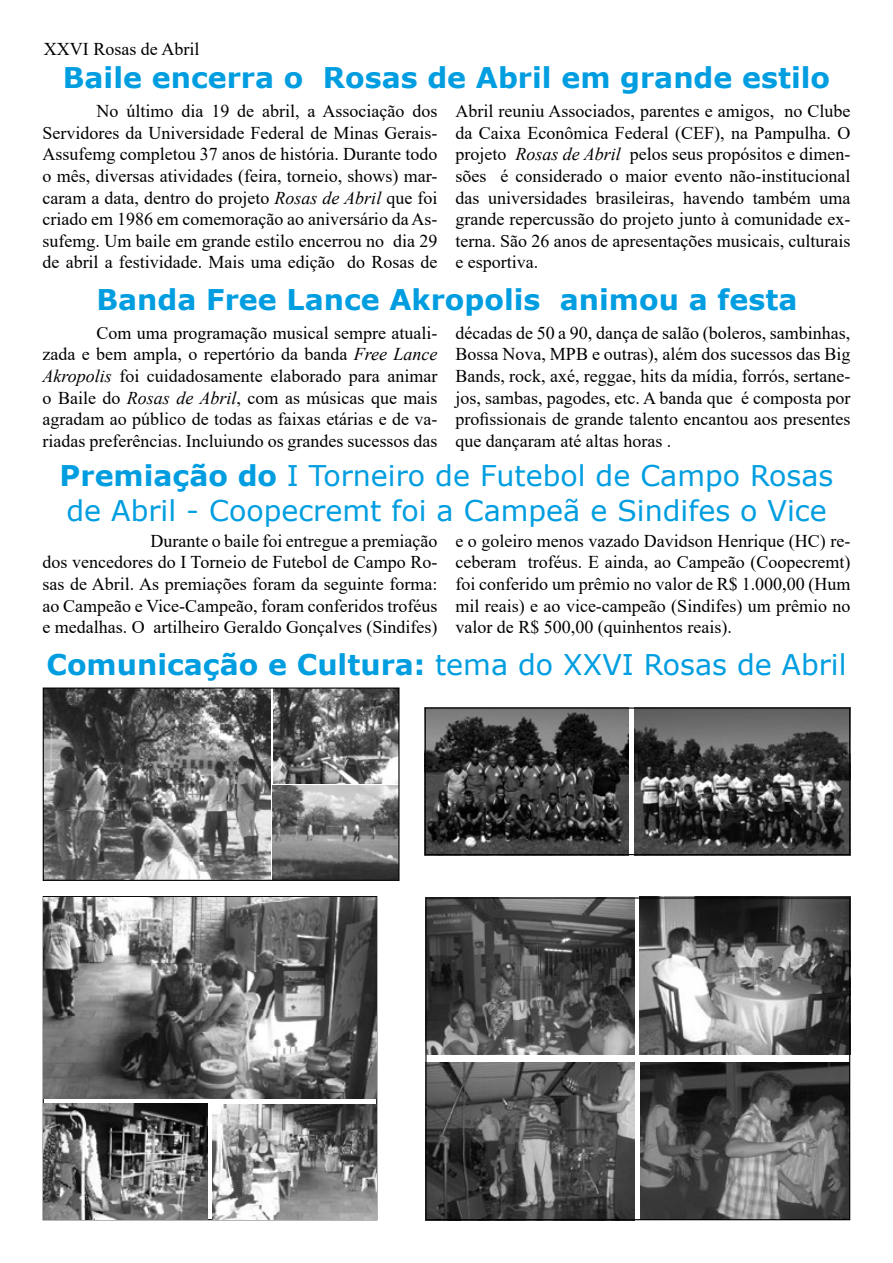
<style>
.page{position:relative;width:893px;height:1263px;background:#fff}
.page>*{position:absolute;margin:0;border:0;box-sizing:border-box;transform-origin:0 0}
.t1{font:28.5px/34.2px "Verdana";color:#009ee0}
.t2{font:700 28.5px "Verdana";color:#009ee0}
.t3{font:18px/21.6px "Times New Roman";color:#000;text-align:justify}
.s1{font-style:italic}
.s2{font-weight:700}
</style>
<div class="page">
<svg style="left:43px;top:896px;width:334px;height:324px"></svg>
<img style="left:641px;top:1063px;width:207px;height:155px">
<img style="left:427px;top:899px;width:207px;height:155px">
<img style="left:640px;top:899px;width:208px;height:156px">
<img style="left:273px;top:786px;width:124px;height:93px">
<img style="left:427px;top:1063px;width:208px;height:155px">
<img style="left:45px;top:689px;width:225px;height:190px">
<img style="left:273px;top:689px;width:124px;height:94px">
<img style="left:44px;top:1104px;width:163px;height:115px">
<img style="left:213px;top:1104px;width:163px;height:115px">
<img style="left:634px;top:709px;width:214px;height:144px">
<img style="left:424px;top:707px;width:204px;height:148px">
<img style="left:44px;top:897px;width:332px;height:202px">
<div style="left:43px;top:687px;width:356px;height:194px;border:1px solid #000"></div>
<div style="left:425px;top:707px;width:425px;height:148px;border:1px solid #000"></div>
<div style="left:425px;top:897px;width:425px;height:323px;border:1px solid #000"></div>
<p class="t3" style="left:44px;top:38px;width:157px">XXVI Rosas de Abril</p>
<h1 class="t2" style="left:63px;top:58px;width:769px">Baile encerra o Rosas de Abril em grande estilo</h1>
<p class="t3" style="left:43px;top:100px;width:396px;text-indent:54px">No último dia 19 de abril, a Associação dos Servidores da Universidade Federal de Minas Gerais-Assufemg completou 37 anos de história. Durante todo o mês, diversas atividades (feira, torneio, shows) mar&shy;caram a data, dentro do projeto <span class="s1">Rosas de Abril</span> que foi criado em 1986 em comemoração ao aniversário da As&shy;sufemg. Um baile em grande estilo encerrou no dia 29 de abril a festividade. Mais uma edição do Rosas de</p>
<p class="t3" style="left:455px;top:100px;width:396px">Abril reuniu Associados, parentes e amigos, no Clube da Caixa Econômica Federal (CEF), na Pampulha. O projeto <span class="s1">Rosas de Abril</span> pelos seus propósitos e dimen&shy;sões é considerado o maior evento não-institucional das universidades brasileiras, havendo também uma grande repercussão do projeto junto à comunidade ex&shy;terna. São 26 anos de apresentações musicais, culturais e esportiva.</p>
<h1 class="t2" style="left:97px;top:279px;width:702px">Banda Free Lance Akropolis animou a festa</h1>
<p class="t3" style="left:43px;top:321px;width:396px;text-indent:54px">Com uma programação musical sempre atuali&shy;zada e bem ampla, o repertório da banda <span class="s1">Free Lance Akropolis</span> foi cuidadosamente elaborado para animar o Baile do <span class="s1">Rosas de Abril</span>, com as músicas que mais agradam ao público de todas as faixas etárias e de va&shy;riadas preferências. Incluiundo os grandes sucessos das</p>
<p class="t3" style="left:455px;top:321px;width:396px">décadas de 50 a 90, dança de salão (boleros, sambinhas, Bossa Nova, MPB e outras), além dos sucessos das Big Bands, rock, axé, reggae, hits da mídia, forrós, sertane&shy;jos, sambas, pagodes, etc. A banda que é composta por profissionais de grande talento encantou aos presentes que dançaram até altas horas .</p>
<h1 class="t1" style="left:60px;top:459px;width:775px"><span class="s2">Premiação do</span> I Torneiro de Futebol de Campo Rosas de Abril - Coopecremt foi a Campeã e Sindifes o Vice</h1>
<p class="t3" style="left:43px;top:529px;width:396px;text-indent:108px">Durante o baile foi entregue a premiação dos vencedores do I Torneio de Futebol de Campo Ro&shy;sas de Abril. As premiações foram da seguinte forma: ao Campeão e Vice-Campeão, foram conferidos troféus e medalhas. O artilheiro Geraldo Gonçalves (Sindifes)</p>
<p class="t3" style="left:455px;top:529px;width:396px">e o goleiro menos vazado Davidson Henrique (HC) re&shy;ceberam troféus. E ainda, ao Campeão (Coopecremt) foi conferido um prêmio no valor de R$ 1.000,00 (Hum mil reais) e ao vice-campeão (Sindifes) um prêmio no valor de R$ 500,00 (quinhentos reais).</p>
<h1 class="t1" style="left:46px;top:647px;width:802px"><span class="s2">Comunicação e Cultura:</span> tema do XXVI Rosas de Abril</h1>
</div>
